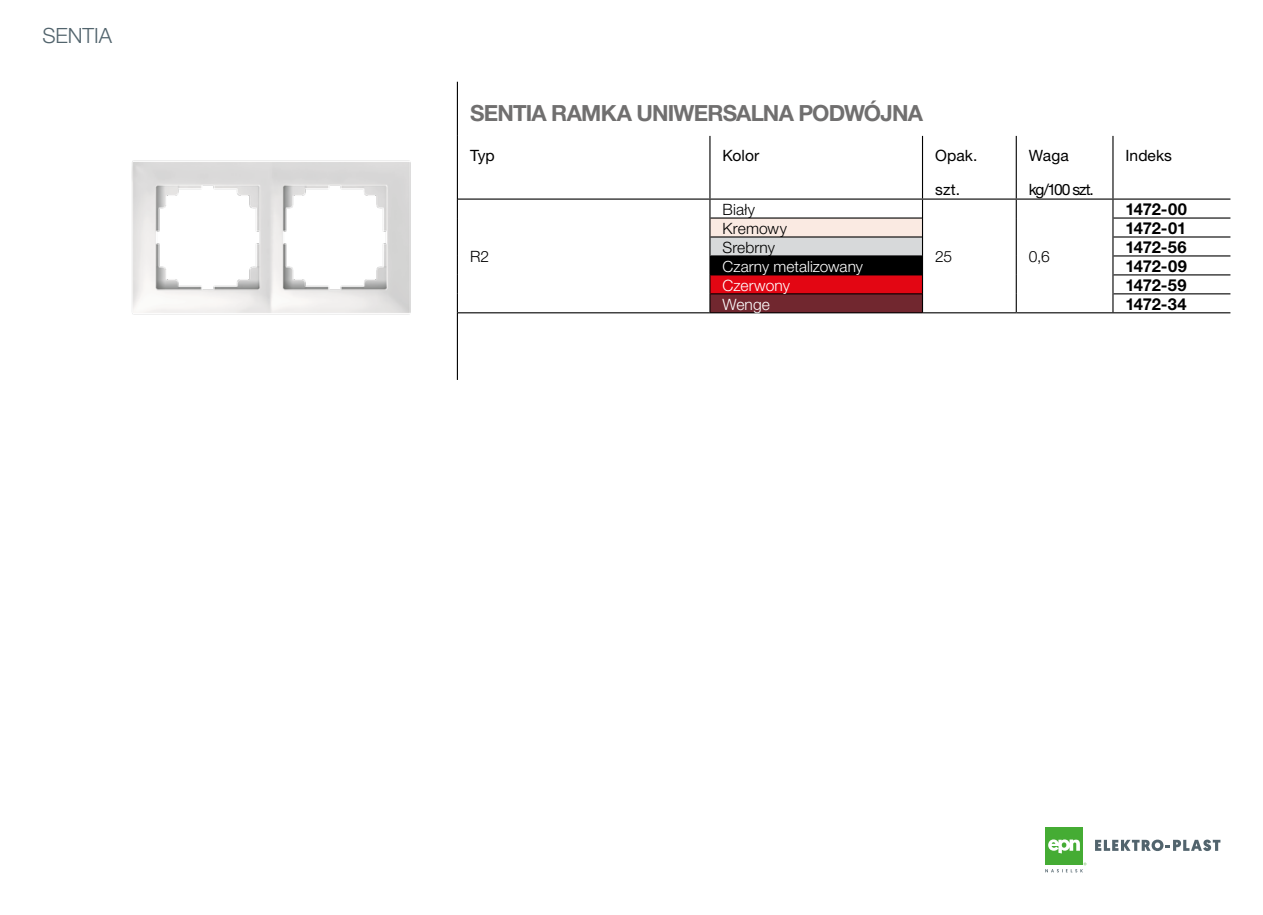
<style>
.page{position:relative;width:1263px;height:915px;background:#fff}
.page>*{position:absolute;margin:0;border:0;box-sizing:border-box;transform-origin:0 0}
.Normalny{font:700 22.2px "Helvetica Neue CE";letter-spacing:-.035em;color:#706f6f}
.t1{font:300 21px "Helvetica Neue CE";letter-spacing:-.005em;color:#52646d}
.Normalny-2{font:700 16.5px "Helvetica Neue CE";letter-spacing:-.015em;color:#000}
.t2{font:15.6px "Helvetica Neue CE";color:#000}
.Normalny-3{font:300 15.6px "Helvetica Neue CE";letter-spacing:.005em;color:#000}
.Normalny-4{font:300 15.6px "Helvetica Neue CE";letter-spacing:.005em;color:#fff}
.Normalny-5{font:300 15.45px "Helvetica Neue CE";color:#fff}
</style>
<div class="page">
<div style="left:1045px;top:827px;width:38px;height:38px;background:#45ac34"></div>
<svg style="left:1048px;top:839px;width:32px;height:14px"></svg>
<svg style="left:1095px;top:839px;width:125px;height:11px"></svg>
<svg style="left:1045px;top:862px;width:41px;height:10px"></svg>
<svg style="left:710px;top:136px;width:404px;height:62px"></svg>
<svg style="left:458px;top:199px;width:772px;height:113px"></svg>
<div style="left:710px;top:218px;width:212px;height:19px;background:#faeae2"></div>
<div style="left:710px;top:237px;width:212px;height:19px;background:#d7d9da"></div>
<div style="left:710px;top:256px;width:212px;height:19px;background:#000"></div>
<div style="left:710px;top:275px;width:212px;height:19px;background:#e30613"></div>
<div style="left:710px;top:294px;width:212px;height:19px;background:#71272f"></div>
<hr style="left:457px;top:82px;width:1px;height:54px;background:#000">
<hr style="left:457px;top:136px;width:1px;height:63px;background:#000">
<svg style="left:457px;top:199px;width:1px;height:114px"></svg>
<svg style="left:709px;top:199px;width:1px;height:113px"></svg>
<svg style="left:922px;top:199px;width:1px;height:113px"></svg>
<svg style="left:1016px;top:199px;width:1px;height:113px"></svg>
<svg style="left:1112px;top:199px;width:1px;height:113px"></svg>
<hr style="left:457px;top:313px;width:1px;height:67px;background:#000">
<hr style="left:709px;top:136px;width:1px;height:62px;background:#000">
<hr style="left:922px;top:136px;width:1px;height:62px;background:#000">
<hr style="left:1016px;top:136px;width:1px;height:62px;background:#000">
<hr style="left:1112px;top:136px;width:1px;height:62px;background:#000">
<hr style="left:458px;top:198px;width:252px;height:1px;background:#000">
<hr style="left:710px;top:198px;width:212px;height:1px;background:#000">
<hr style="left:922px;top:198px;width:94px;height:1px;background:#000">
<hr style="left:1016px;top:198px;width:97px;height:1px;background:#000">
<hr style="left:1113px;top:198px;width:117px;height:1px;background:#000">
<hr style="left:710px;top:217px;width:212px;height:1px;background:#000">
<hr style="left:1113px;top:217px;width:117px;height:1px;background:#000">
<hr style="left:710px;top:236px;width:212px;height:1px;background:#000">
<hr style="left:1113px;top:236px;width:117px;height:1px;background:#000">
<hr style="left:710px;top:255px;width:212px;height:1px;background:#000">
<hr style="left:1113px;top:255px;width:117px;height:1px;background:#000">
<hr style="left:1113px;top:274px;width:117px;height:1px;background:#000">
<hr style="left:710px;top:293px;width:212px;height:1px;background:#000">
<hr style="left:1113px;top:293px;width:117px;height:1px;background:#000">
<hr style="left:458px;top:312px;width:252px;height:1px;background:#000">
<hr style="left:710px;top:312px;width:212px;height:1px;background:#000">
<hr style="left:922px;top:312px;width:94px;height:1px;background:#000">
<hr style="left:1016px;top:312px;width:97px;height:1px;background:#000">
<hr style="left:1113px;top:312px;width:117px;height:1px;background:#000">
<img style="left:131px;top:160px;width:280px;height:155px">
<p class="t1" style="left:43px;top:22px;width:71px">SENTIA</p>
<p class="Normalny" style="left:470px;top:99px;width:454px">SENTIA RAMKA UNIWERSALNA PODWÓJNA</p>
<p class="t2" style="left:470px;top:146px;width:26px">Typ</p>
<p class="t2" style="left:722px;top:146px;width:38px">Kolor</p>
<p class="t2" style="left:935px;top:146px;width:44px">Opak.</p>
<p class="t2" style="left:935px;top:180px;width:26px">szt.</p>
<p class="Normalny-3" style="left:722px;top:200px;width:34px">Biały</p>
<p class="t2" style="left:1029px;top:146px;width:41px">Waga</p>
<p class="t2" style="left:1029px;top:180px;width:66px">kg/100 szt.</p>
<p class="t2" style="left:1125px;top:146px;width:48px">Indeks</p>
<p class="Normalny-2" style="left:1125px;top:199px;width:63px">1472-00</p>
<p class="Normalny-3" style="left:470px;top:247px;width:21px">R2</p>
<p class="Normalny-3" style="left:722px;top:218px;width:66px">Kremowy</p>
<p class="Normalny-2" style="left:1125px;top:218px;width:62px">1472-01</p>
<p class="Normalny-3" style="left:722px;top:237px;width:54px">Srebrny</p>
<p class="Normalny-2" style="left:1125px;top:237px;width:63px">1472-56</p>
<p class="Normalny-5" style="left:722px;top:256px;width:142px">Czarny metalizowany</p>
<p class="Normalny-2" style="left:1125px;top:255px;width:63px">1472-09</p>
<p class="Normalny-4" style="left:722px;top:275px;width:69px">Czerwony</p>
<p class="Normalny-2" style="left:1125px;top:274px;width:62px">1472-59</p>
<p class="Normalny-4" style="left:722px;top:294px;width:49px">Wenge</p>
<p class="Normalny-2" style="left:1125px;top:293px;width:63px">1472-34</p>
<p class="Normalny-3" style="left:935px;top:247px;width:18px">25</p>
<p class="Normalny-3" style="left:1029px;top:247px;width:23px">0,6</p>
</div>
